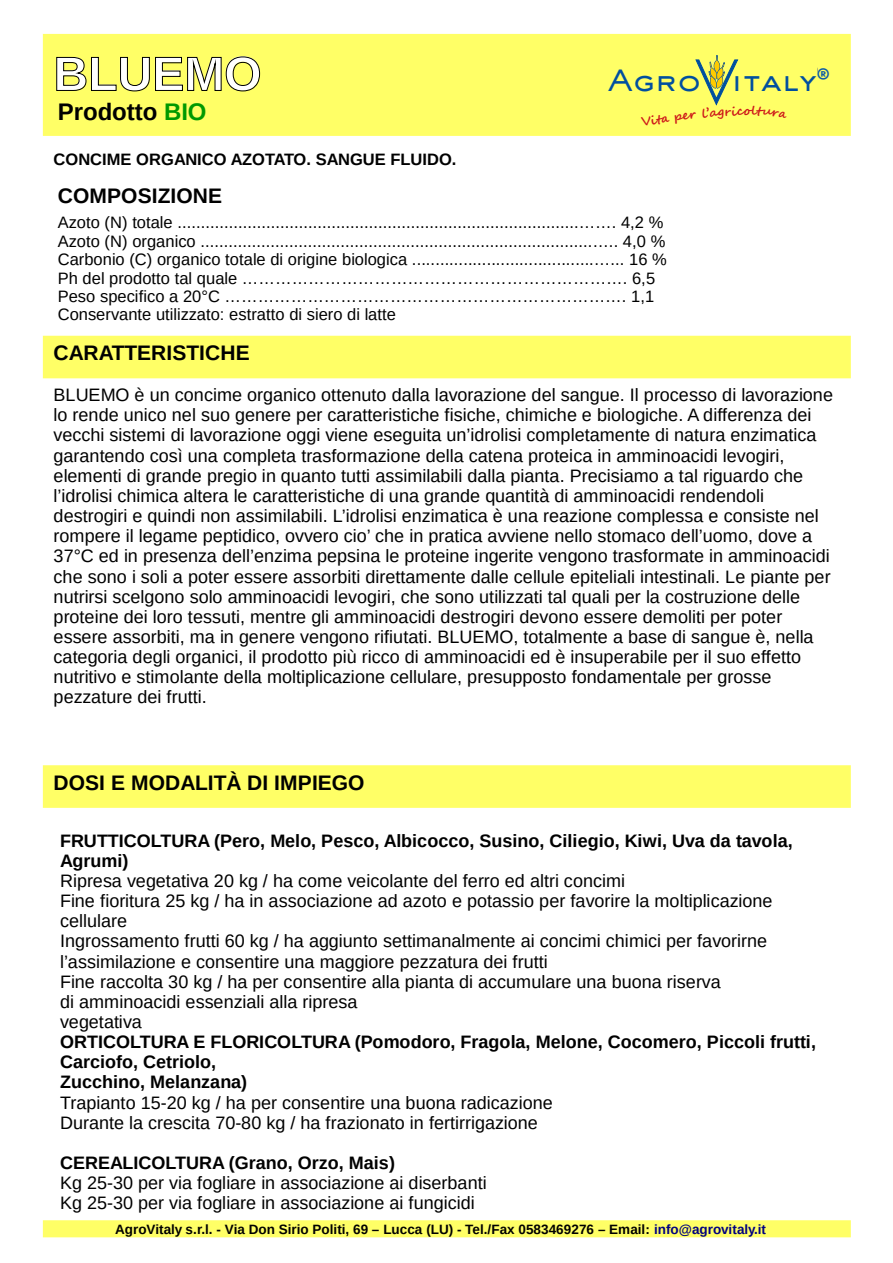
<style>
.page{position:relative;width:893px;height:1263px;background:#fff}
.page>*{position:absolute;margin:0;border:0;box-sizing:border-box;transform-origin:0 0}
.t1{font:700 48px "Liberation Sans";color:#fff}
.t2{font:500 28.65px "AT Sackers Gothic";color:#004f9f;scale:1.06 1}
.t3{font:700 24px "Liberation Sans";letter-spacing:-.005em;color:#000}
.t4{font:700 23.55px "Corbel";color:#0a5aa8}
.t5{font:700 21px "Liberation Sans";letter-spacing:.005em;color:#000}
.t6{font:18px/20.1px "Liberation Sans";color:#000}
.t7{font:700 18px/20.2px "Liberation Sans";color:#000}
.t8{font:16.5px/18.3px "Liberation Sans";color:#000}
.t9{font:700 16.5px "Liberation Sans";color:#000}
.t10{font:700 13.5px "Liberation Sans";color:#000}
.t11{font:700 12.15px "Segoe Script";color:#cd171a;scale:1.06 1}
.t12{font:12.15px "Times New Roman";color:#283583;scale:1.06 1}
.s1{color:#090}
.s2{font-size:13.2px}
.s3{color:#000080}
</style>
<div class="page">
<div style="left:43px;top:336px;width:808px;height:42px;background:#ff6"></div>
<div style="left:43px;top:765px;width:808px;height:43px;background:#ff6"></div>
<div style="left:43px;top:34px;width:808px;height:102px;background:#ff6"></div>
<div style="left:43px;top:1220px;width:808px;height:17px;background:#ff6"></div>
<svg style="left:56px;top:57px;width:204px;height:34px;background:#d5d555"></svg>
<svg style="left:641px;top:55px;width:105px;height:71px;background:#f0f366"></svg>
<svg style="left:752px;top:106px;width:35px;height:12px"></svg>
<h1 class="t1" style="left:54px;top:48px;width:210px">BLUEMO</h1>
<h3 class="t3" style="left:58px;top:99px;width:150px">Prodotto <span class="s1">BIO</span></h3>
<p class="t9" style="left:54px;top:150px;width:404px">CONCIME ORGANICO AZOTATO. SANGUE FLUIDO.</p>
<p class="t5" style="left:58px;top:184px;width:166px">COMPOSIZIONE</p>
<p class="t12" style="left:817px;top:62px;width:11px">®</p>
<p class="t4" style="left:816px;top:62px;width:16px">®</p>
<p class="t2" style="left:608px;top:61px;width:238px">Agro italy <span class="s2">Srl</span></p>
<p class="t11" style="left:744px;top:101px;width:8px">o</p>
<p class="t8" style="left:58px;top:215px;width:610px">Azoto (N) totale ......................................................................................……. 4,2 % Azoto (N) organico ....................................................................................….. 4,0 % Carbonio (C) organico totale di origine biologica .......................................…... 16 % Ph del prodotto tal quale ……………………………………………………………. 6,5<br>Peso specifico a 20°C ………………………………………………………………. 1,1<br>Conservante utilizzato: estratto di siero di latte</p>
<p class="t5" style="left:54px;top:342px;width:198px">CARATTERISTICHE</p>
<p class="t6" style="left:54px;top:386px;width:781px">BLUEMO è un concime organico ottenuto dalla lavorazione del sangue. Il processo di lavorazione lo rende unico nel suo genere per caratteristiche fisiche, chimiche e biologiche. A differenza dei vecchi sistemi di lavorazione oggi viene eseguita un’idrolisi completamente di natura enzimatica garantendo così una completa trasformazione della catena proteica in amminoacidi levogiri, elementi di grande pregio in quanto tutti assimilabili dalla pianta. Precisiamo a tal riguardo che l’idrolisi chimica altera le caratteristiche di una grande quantità di amminoacidi rendendoli destrogiri e quindi non assimilabili. L’idrolisi enzimatica è una reazione complessa e consiste nel rompere il legame peptidico, ovvero cio’ che in pratica avviene nello stomaco dell’uomo, dove a 37°C ed in presenza dell’enzima pepsina le proteine ingerite vengono trasformate in amminoacidi che sono i soli a poter essere assorbiti direttamente dalle cellule epiteliali intestinali. Le piante per nutrirsi scelgono solo amminoacidi levogiri, che sono utilizzati tal quali per la costruzione delle proteine dei loro tessuti, mentre gli amminoacidi destrogiri devono essere demoliti per poter essere assorbiti, ma in genere vengono rifiutati. BLUEMO, totalmente a base di sangue è, nella categoria degli organici, il prodotto più ricco di amminoacidi ed è insuperabile per il suo effetto nutritivo e stimolante della moltiplicazione cellulare, presupposto fondamentale per grosse pezzature dei frutti.</p>
<p class="t5" style="left:54px;top:771px;width:313px">DOSI E MODALITÀ DI IMPIEGO</p>
<p class="t7" style="left:60px;top:830px;width:734px">FRUTTICOLTURA (Pero, Melo, Pesco, Albicocco, Susino, Ciliegio, Kiwi, Uva da tavola,<br>Agrumi)</p>
<p class="t6" style="left:60px;top:872px;width:714px">Ripresa vegetativa 20 kg / ha come veicolante del ferro ed altri concimi<br>Fine fioritura 25 kg / ha in associazione ad azoto e potassio per favorire la moltiplicazione cellulare<br>Ingrossamento frutti 60 kg / ha aggiunto settimanalmente ai concimi chimici per favorirne l’assimilazione e consentire una maggiore pezzatura dei frutti<br>Fine raccolta 30 kg / ha per consentire alla pianta di accumulare una buona riserva<br>di amminoacidi essenziali alla ripresa<br>vegetativa</p>
<p class="t7" style="left:60px;top:1032px;width:757px">ORTICOLTURA E FLORICOLTURA (Pomodoro, Fragola, Melone, Cocomero, Piccoli frutti,<br>Carciofo, Cetriolo,<br>Zucchino, Melanzana)</p>
<p class="t6" style="left:60px;top:1094px;width:494px">Trapianto 15-20 kg / ha per consentire una buona radicazione<br>Durante la crescita 70-80 kg / ha frazionato in fertirrigazione</p>
<p class="t7" style="left:60px;top:1153px;width:336px">CEREALICOLTURA (Grano, Orzo, Mais)</p>
<p class="t6" style="left:60px;top:1174px;width:428px">Kg 25-30 per via fogliare in associazione ai diserbanti<br>Kg 25-30 per via fogliare in associazione ai fungicidi</p>
<p class="t10" style="left:115px;top:1221px;width:652px">AgroVitaly s.r.l. - Via Don Sirio Politi, 69 – Lucca (LU) - Tel./Fax 0583469276 – Email: <span class="s3">info@agrovitaly.it</span></p>
</div>
